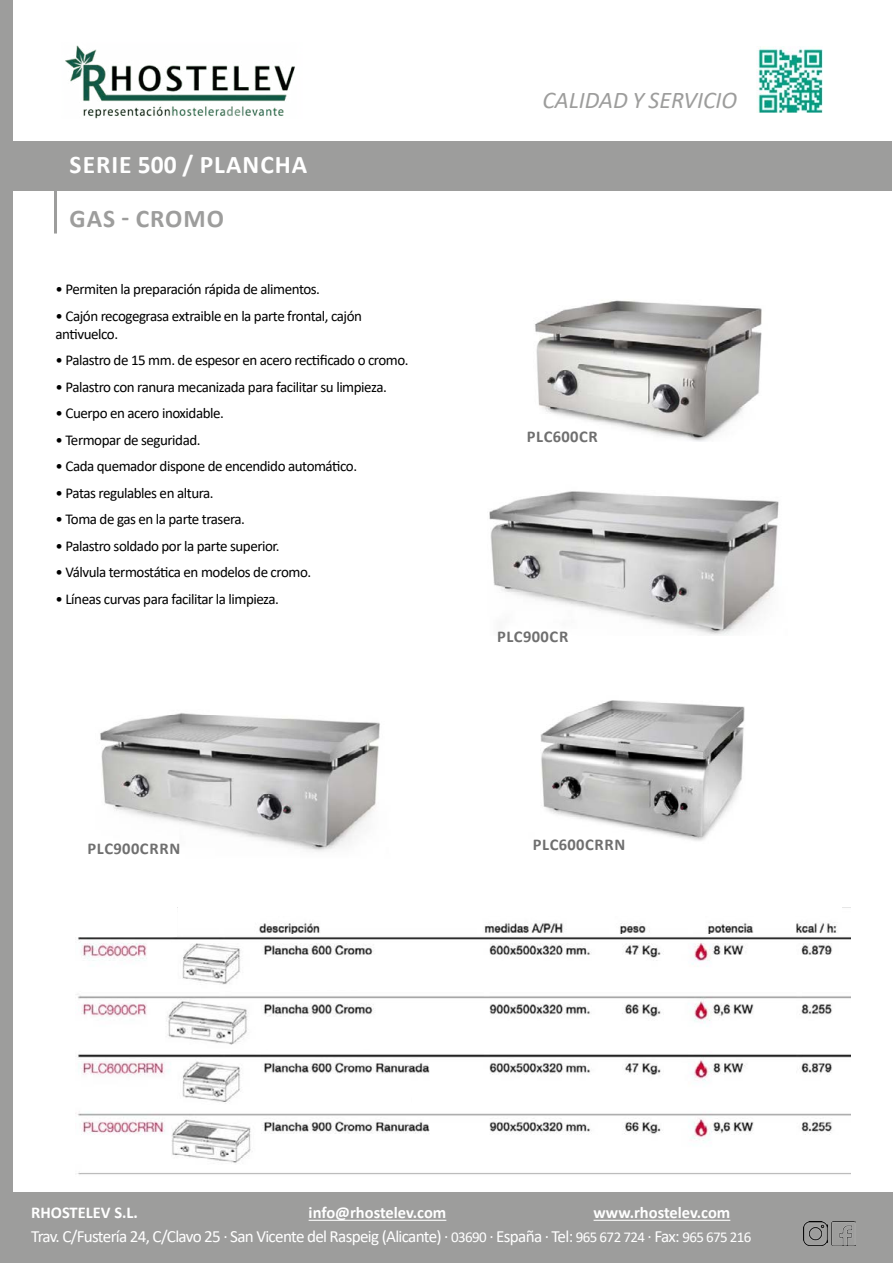
<style>
.page{position:relative;width:893px;height:1263px;background:#fff}
.page>*{position:absolute;margin:0;border:0;box-sizing:border-box;transform-origin:0 0}
.t1{font:700 25.5px "Calibri";letter-spacing:.04em;color:#fff}
.t2{font:700 25.5px "Calibri";letter-spacing:.04em;color:#9d9d9c}
.t3{font:italic 24px "Calibri";color:#9d9d9c}
.t4{font:17.1px "Calibri";letter-spacing:-.04em;color:#fff}
.t5{font:700 16.5px "Calibri";color:#fff}
.t6{font:700 16.5px "Calibri";letter-spacing:.035em;color:#6f6f6f}
.t7{font:15px/18px "Calibri";letter-spacing:-.03em;color:#000}
.s1{font-size:15px}
</style>
<div class="page">
<img style="left:76px;top:907px;width:774px;height:268px">
<img style="left:100px;top:713px;width:280px;height:139px">
<img style="left:540px;top:700px;width:205px;height:141px">
<img style="left:535px;top:300px;width:227px;height:141px">
<img style="left:489px;top:491px;width:290px;height:144px">
<div style="left:0;top:0;width:12px;height:1212px;background:#9d9d9c"></div>
<div style="left:1px;top:141px;width:891px;height:49px;background:#9d9d9c"></div>
<hr style="left:54px;top:190px;width:3px;height:44px;background:#9d9d9c">
<div style="left:0;top:1193px;width:893px;height:70px;background:#9d9d9c"></div>
<hr style="left:309px;top:1220px;width:137px;height:1px;background:#fff">
<hr style="left:594px;top:1220px;width:136px;height:1px;background:#fff">
<img style="left:831px;top:1221px;width:24px;height:24px">
<img style="left:803px;top:1221px;width:25px;height:24px">
<img style="left:65px;top:45px;width:230px;height:73px">
<img style="left:758px;top:47px;width:65px;height:66px">
<div style="left:257px;top:958px;width:113px;height:32px;background:#fff"></div>
<div style="left:74px;top:906px;width:102px;height:31px;background:#fff"></div>
<div style="left:257px;top:1017px;width:116px;height:31px;background:#fff"></div>
<div style="left:259px;top:1075px;width:152px;height:31px;background:#fff"></div>
<div style="left:259px;top:1134px;width:163px;height:31px;background:#fff"></div>
<img style="left:179px;top:907px;width:662px;height:26px">
<h1 class="t1" style="left:70px;top:147px;width:239px">SERIE 500 / PLANCHA</h1>
<h1 class="t2" style="left:70px;top:200px;width:156px">GAS - CROMO</h1>
<p class="t7" style="left:56px;top:280px;width:266px">• Permiten la preparación rápida de alimentos.</p>
<p class="t7" style="left:56px;top:306px;width:308px">• Cajón recogegrasa extraible en la parte frontal, cajón antivuelco.</p>
<p class="t7" style="left:56px;top:351px;width:355px">• Palastro de 15 mm. de espesor en acero rectificado o cromo.</p>
<p class="t7" style="left:56px;top:377px;width:333px">• Palastro con ranura mecanizada para facilitar su limpieza.</p>
<p class="t7" style="left:56px;top:404px;width:170px">• Cuerpo en acero inoxidable.</p>
<p class="t7" style="left:56px;top:430px;width:147px">• Termopar de seguridad.</p>
<p class="t7" style="left:56px;top:457px;width:303px">• Cada quemador dispone de encendido automático.</p>
<p class="t7" style="left:56px;top:483px;width:160px">• Patas regulables en altura.</p>
<p class="t7" style="left:56px;top:510px;width:191px">• Toma de gas en la parte trasera.</p>
<p class="t7" style="left:56px;top:536px;width:226px">• Palastro soldado por la parte superior.</p>
<p class="t7" style="left:56px;top:563px;width:257px">• Válvula termostática en modelos de cromo.</p>
<p class="t7" style="left:56px;top:589px;width:225px">• Líneas curvas para facilitar la limpieza.</p>
<h2 class="t3" style="left:542px;top:84px;width:196px">CALIDAD Y SERVICIO</h2>
<p class="t6" style="left:527px;top:425px;width:73px">PLC600CR</p>
<p class="t6" style="left:497px;top:625px;width:73px">PLC900CR</p>
<p class="t6" style="left:88px;top:837px;width:94px">PLC900CRRN</p>
<p class="t6" style="left:533px;top:833px;width:94px">PLC600CRRN</p>
<p class="t5" style="left:31px;top:1201px;width:108px">RHOSTELEV S.L.</p>
<p class="t5" style="left:309px;top:1201px;width:139px">info@rhostelev.com</p>
<p class="t5" style="left:594px;top:1201px;width:138px">www.rhostelev.com</p>
<p class="t4" style="left:31px;top:1225px;width:722px">Trav. C/Fustería 24, C/Clavo 25 · San Vicente del Raspeig (Alicante) · <span class="s1">03690</span> · España · Tel: <span class="s1">965 672 724</span> · Fax: <span class="s1">965 675 216</span></p>
</div>
